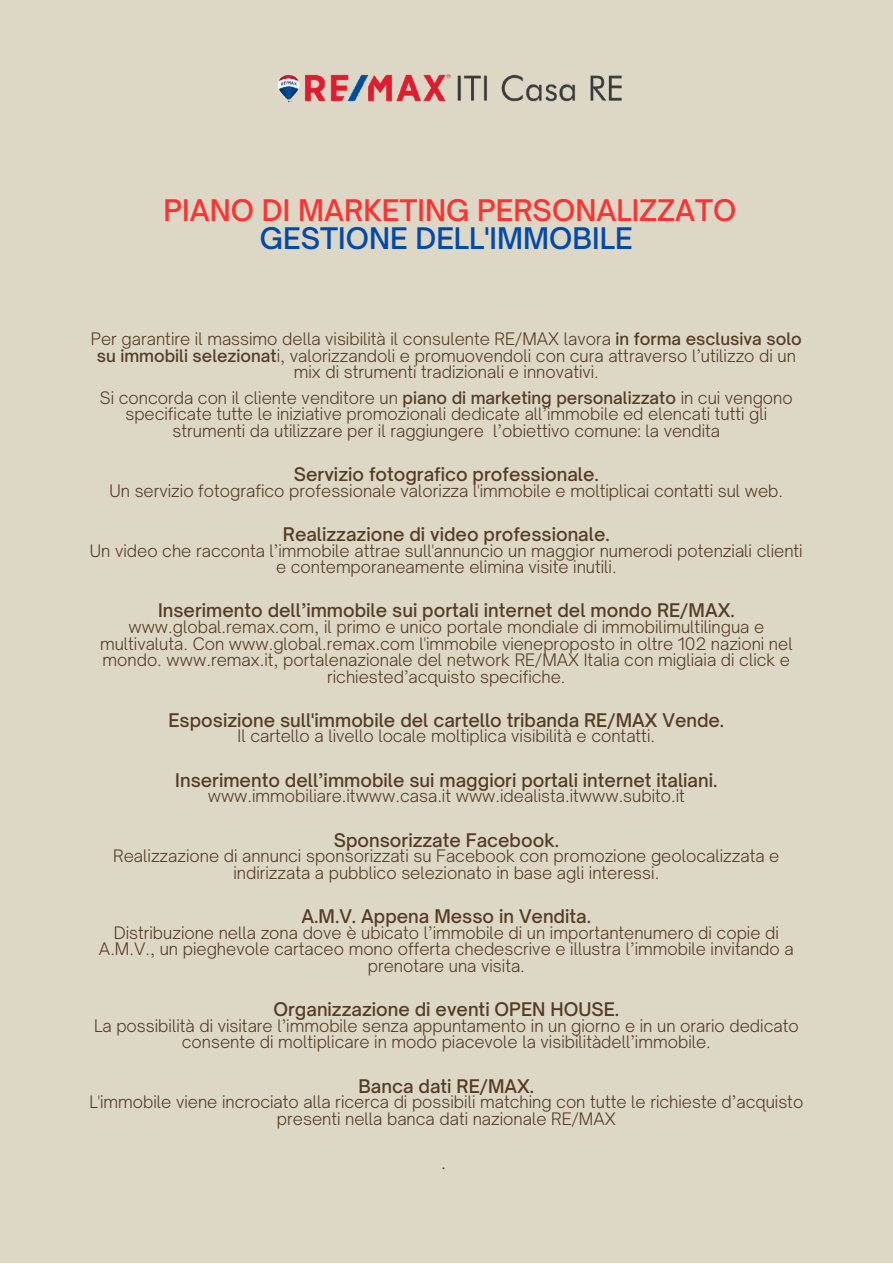
<style>
.page{position:relative;width:893px;height:1264px;background:#fff}
.page>*{position:absolute;margin:0;border:0;box-sizing:border-box;transform-origin:0 0}
.t1{font:500 28.5px "Open Sauce One";color:#ff3131}
.t2{font:500 28.5px "Open Sauce One";color:#004aad}
.t3{font:500 18px "Open Sauce One";color:#563c25}
.t4{font:300 18px "Open Sauce One";color:#563c25}
.t5{font:300 16.5px/16.5px "Open Sauce One";color:#563c25;text-align:center}
.s1{font-weight:500}
</style>
<div class="page">
<div style="left:0;top:0;width:892px;height:1262px;background:#ddd7c6"></div>
<img style="left:277px;top:74px;width:345px;height:29px">
<h1 class="t1" style="left:164px;top:192px;width:574px">PIANO DI MARKETING PERSONALIZZATO</h1>
<h1 class="t2" style="left:260px;top:220px;width:374px">GESTIONE DELL'IMMOBILE</h1>
<p class="t5" style="left:91px;top:330px;width:712px">Per garantire il massimo della visibilità il consulente RE/MAX lavora <span class="s1">in forma esclusiva solo su immobili selezionat</span>i, valorizzandoli e promuovendoli con cura attraverso l’utilizzo di un mix di strumenti tradizionali e innovativi.</p>
<p class="t5" style="left:100px;top:389px;width:694px">Si concorda con il cliente venditore un <span class="s1">piano di marketing personalizzato</span> in cui vengono specificate tutte le iniziative promozionali dedicate all’immobile ed elencati tutti gli strumenti da utilizzare per il raggiungere l’obiettivo comune: la vendita</p>
<p class="t3" style="left:294px;top:463px;width:306px">Servizio fotografico professionale.</p>
<p class="t5" style="left:109px;top:482px;width:675px">Un servizio fotografico professionale valorizza l'immobile e moltiplicai contatti sul web.</p>
<p class="t3" style="left:283px;top:523px;width:328px">Realizzazione di video professionale.</p>
<p class="t5" style="left:90px;top:542px;width:714px">Un video che racconta l’immobile attrae sull'annuncio un maggior numerodi potenziali clienti e contemporaneamente elimina visite inutili.</p>
<p class="t3" style="left:158px;top:599px;width:578px">Inserimento dell’immobile sui portali internet del mondo RE/MAX.</p>
<p class="t5" style="left:100px;top:618px;width:694px">www.global.remax.com, il primo e unico portale mondiale di immobilimultilingua e multivaluta. Con www.global.remax.com l'immobile vieneproposto in oltre 102 nazioni nel mondo. www.remax.it, portalenazionale del network RE/MAX Italia con migliaia di click e richiested’acquisto specifiche.</p>
<p class="t3" style="left:168px;top:708px;width:557px">Esposizione sull'immobile del cartello tribanda RE/MAX Vende.</p>
<p class="t5" style="left:237px;top:728px;width:419px">Il cartello a livello locale moltiplica visibilità e contatti.</p>
<p class="t3" style="left:175px;top:768px;width:543px">Inserimento dell’immobile sui maggiori portali internet italiani.</p>
<p class="t5" style="left:208px;top:788px;width:478px">www.immobiliare.itwww.casa.it www.idealista.itwww.subito.it</p>
<p class="t3" style="left:333px;top:828px;width:227px">Sponsorizzate Facebook.</p>
<p class="t5" style="left:113px;top:847px;width:667px">Realizzazione di annunci sponsorizzati su Facebook con promozione geolocalizzata e indirizzata a pubblico selezionato in base agli interessi.</p>
<p class="t3" style="left:301px;top:905px;width:291px">A.M.V. Appena Messo in Vendita.</p>
<p class="t5" style="left:99px;top:924px;width:696px">Distribuzione nella zona dove è ubicato l’immobile di un importantenumero di copie di<br>A.M.V., un pieghevole cartaceo mono offerta chedescrive e illustra l’immobile invitando a prenotare una visita.</p>
<p class="t3" style="left:273px;top:998px;width:347px">Organizzazione di eventi OPEN HOUSE.</p>
<p class="t5" style="left:94px;top:1017px;width:706px">La possibilità di visitare l’immobile senza appuntamento in un giorno e in un orario dedicato consente di moltiplicare in modo piacevole la visibilitàdell’immobile.</p>
<p class="t3" style="left:358px;top:1074px;width:177px">Banca dati RE/MAX.</p>
<p class="t5" style="left:89px;top:1093px;width:715px">L'immobile viene incrociato alla ricerca di possibili matching con tutte le richieste d’acquisto presenti nella banca dati nazionale RE/MAX</p>
<p class="t4" style="left:441px;top:1151px;width:7px">.</p>
</div>
